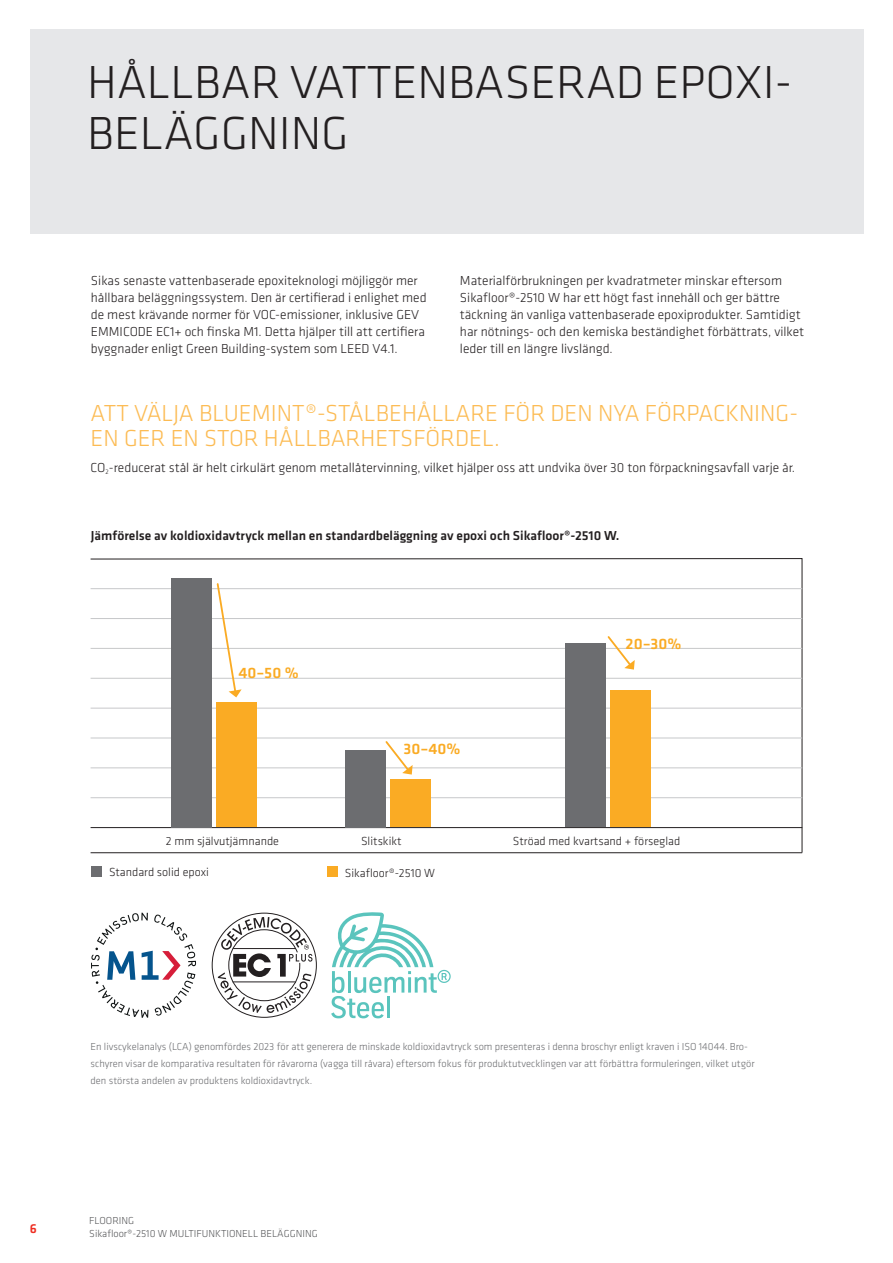
<style>
.page{position:relative;width:893px;height:1263px;background:#fff}
.page>*{position:absolute;margin:0;border:0;box-sizing:border-box;transform-origin:0 0}
.SI_Klavica_HL1{font:300 48px/51px "Klavika";color:#231f20}
.SI_Klavica_Zitat{font:300 24px/25.5px "Klavika";color:#fcbb53}
.SI_Klavica_TAB_copy{font:500 15.75px "Klavika";color:#faab24}
.SI_Klavika_copy{font:300 13.5px/17px "Klavika";color:#231f20}
.SI_Klavika_copy-2{font:500 13.5px "Klavika";color:#231f20}
.t1{font:500 13.5px "Klavika";color:#ee2e22}
.Tab_8pt{font:300 12.15px "Klavika";color:#231f20}
.Legend_7pt{font:300 10.5px/17px "Klavika";color:#6c6d70}
.t2{font:300 10.5px/12.6px "Klavika";color:#57585a}
</style>
<div class="page">
<div style="left:30px;top:30px;width:833px;height:204px;background:#e6e7e9"></div>
<svg style="left:91px;top:913px;width:105px;height:104px"></svg>
<svg style="left:212px;top:913px;width:105px;height:104px"></svg>
<svg style="left:331px;top:912px;width:120px;height:106px"></svg>
<div style="left:327px;top:866px;width:10px;height:10px;background:#faab24"></div>
<div style="left:91px;top:866px;width:10px;height:10px;background:#6c6d70"></div>
<svg style="left:90px;top:558px;width:712px;height:295px"></svg>
<hr style="left:91px;top:852px;width:711px;height:1px;background:#231f20">
<hr style="left:91px;top:588px;width:711px;height:1px;background:#c7c8ca">
<hr style="left:91px;top:648px;width:711px;height:1px;background:#c7c8ca">
<hr style="left:91px;top:708px;width:711px;height:1px;background:#c7c8ca">
<hr style="left:91px;top:738px;width:711px;height:1px;background:#c7c8ca">
<hr style="left:91px;top:678px;width:711px;height:1px;background:#c7c8ca">
<hr style="left:91px;top:618px;width:711px;height:1px;background:#c7c8ca">
<hr style="left:91px;top:768px;width:711px;height:1px;background:#c7c8ca">
<hr style="left:91px;top:827px;width:711px;height:1px;background:#231f20">
<hr style="left:91px;top:797px;width:711px;height:1px;background:#c7c8ca">
<div style="left:216px;top:702px;width:40px;height:125px;background:#faab24"></div>
<div style="left:171px;top:578px;width:40px;height:249px;background:#6c6d70"></div>
<div style="left:390px;top:780px;width:41px;height:47px;background:#faab24"></div>
<div style="left:345px;top:750px;width:41px;height:77px;background:#6c6d70"></div>
<div style="left:610px;top:691px;width:41px;height:136px;background:#faab24"></div>
<div style="left:566px;top:643px;width:40px;height:184px;background:#6c6d70"></div>
<svg style="left:216px;top:582px;width:26px;height:115px"></svg>
<svg style="left:384px;top:739px;width:29px;height:35px"></svg>
<svg style="left:606px;top:634px;width:29px;height:36px"></svg>
<p class="SI_Klavica_HL1" style="left:87px;top:56px;width:706px">HÅLLBAR VATTENBASERAD EPOXI-<br>BELÄGGNING</p>
<p class="SI_Klavika_copy" style="left:91px;top:272px;width:337px">Sikas senaste vattenbaserade epoxiteknologi möjliggör mer hållbara beläggningssystem. Den är certifierad i enlighet med de mest krävande normer för VOC-emissioner, inklusive GEV EMMICODE EC1+ och finska M1. Detta hjälper till att certifiera byggnader enligt Green Building-system som LEED V4.1.</p>
<p class="SI_Klavika_copy" style="left:460px;top:272px;width:346px">Materialförbrukningen per kvadratmeter minskar eftersom Sikafloor®-2510 W har ett högt fast innehåll och ger bättre täckning än vanliga vattenbaserade epoxiprodukter. Samtidigt har nötnings- och den kemiska beständighet förbättrats, vilket leder till en längre livslängd.</p>
<p class="SI_Klavica_Zitat" style="left:91px;top:400px;width:709px">ATT VÄLJA BLUEMINT®-STÅLBEHÅLLARE FÖR DEN NYA FÖRPACKNING-<br>EN GER EN STOR HÅLLBARHETSFÖRDEL.</p>
<p class="SI_Klavika_copy" style="left:91px;top:459px;width:706px">CO<sub>2</sub>-reducerat stål är helt cirkulärt genom metallåtervinning, vilket hjälper oss att undvika över 30 ton förpackningsavfall varje år.</p>
<p class="SI_Klavika_copy-2" style="left:91px;top:526px;width:530px">Jämförelse av koldioxidavtryck mellan en standardbeläggning av epoxi och Sikafloor®-2510 W.</p>
<p class="SI_Klavica_TAB_copy" style="left:238px;top:662px;width:62px">40–50 %</p>
<p class="SI_Klavica_TAB_copy" style="left:403px;top:738px;width:59px">30–40%</p>
<p class="SI_Klavica_TAB_copy" style="left:626px;top:633px;width:57px">20–30%</p>
<p class="Tab_8pt" style="left:166px;top:834px;width:115px">2 mm självutjämnande</p>
<p class="Tab_8pt" style="left:361px;top:834px;width:42px">Slitskikt</p>
<p class="Tab_8pt" style="left:513px;top:834px;width:169px">Ströad med kvartsand + förseglad</p>
<p class="Tab_8pt" style="left:109px;top:865px;width:101px">Standard solid epoxi</p>
<p class="Tab_8pt" style="left:345px;top:865px;width:92px">Sikafloor®-2510 W</p>
<p class="Legend_7pt" style="left:91px;top:1038px;width:666px">En livscykelanalys (LCA) genomfördes 2023 för att generera de minskade koldioxidavtryck som presenteras i denna broschyr enligt kraven i ISO 14044. Bro&shy;schyren visar de komparativa resultaten för råvarorna (vagga till råvara) eftersom fokus för produktutvecklingen var att förbättra formuleringen, vilket utgör den största andelen av produktens koldioxidavtryck.</p>
<p class="t1" style="left:30px;top:1219px;width:9px">6</p>
<p class="t2" style="left:89px;top:1214px;width:230px">FLOORING<br>Sikafloor®-2510 W MULTIFUNKTIONELL BELÄGGNING</p>
</div>
